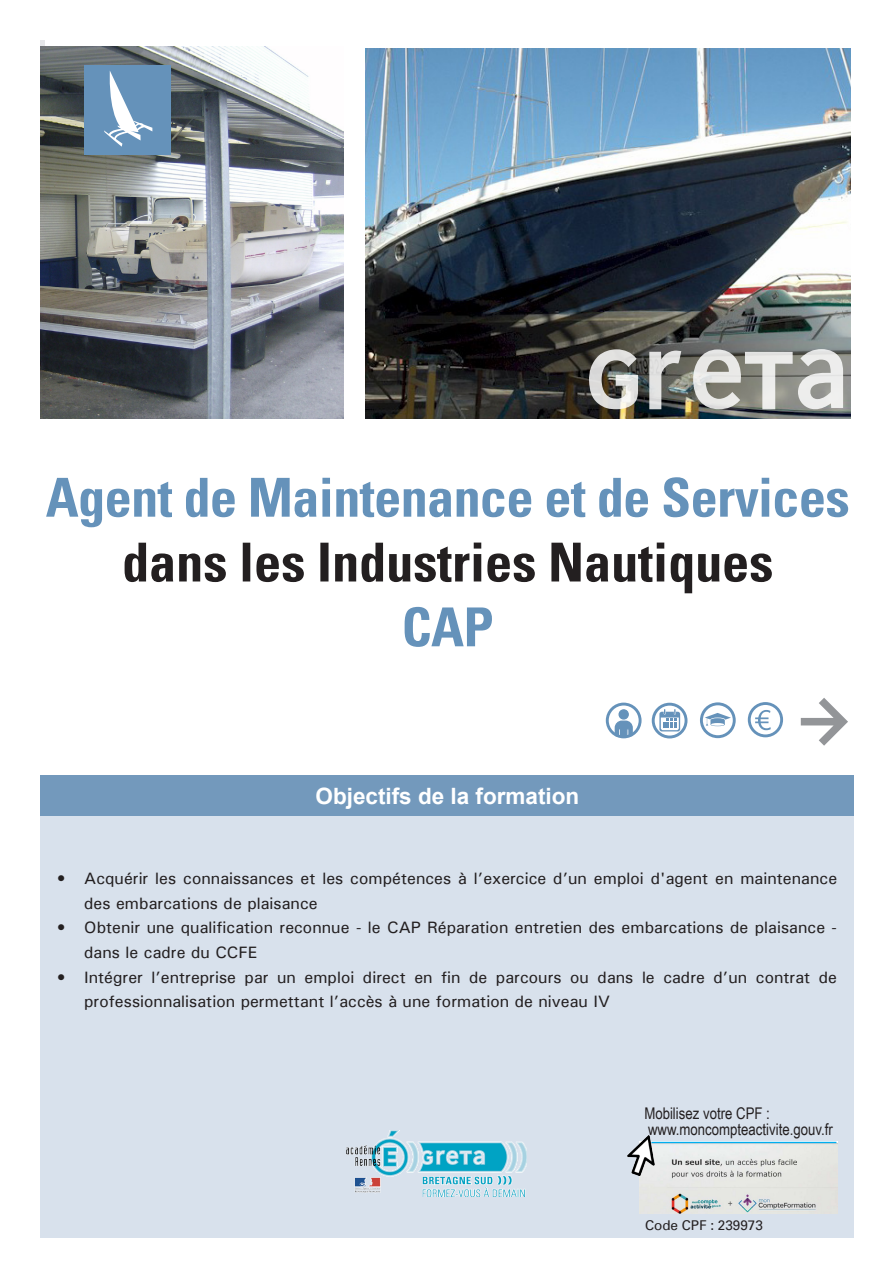
<style>
.page{position:relative;width:893px;height:1263px;background:#fff}
.page>*{position:absolute;margin:0;border:0;box-sizing:border-box;transform-origin:0 0}
.t1{font:700 condensed 54px "Univers";letter-spacing:-.01em;color:#6592ba}
.t2{font:700 condensed 54px "Univers";color:#231f20}
.t3{font:700 22.5px "Arial";color:#fff}
.t4{font:500 16.5px/24.6px "Univers";color:#231f20}
.t5{font:16.05px "Arial Narrow";color:#231f20}
.t6{font:13.5px "Univers";color:#231f20}
</style>
<div class="page">
<div style="left:40px;top:775px;width:814px;height:463px;background:#d8e1ec"></div>
<svg style="left:801px;top:698px;width:47px;height:48px"></svg>
<div style="left:41px;top:775px;width:813px;height:41px;background:#7399bc"></div>
<img style="left:346px;top:1130px;width:181px;height:67px">
<svg style="left:40px;top:40px;width:5px;height:7px"></svg>
<img style="left:639px;top:1141px;width:198px;height:72px">
<img style="left:627px;top:1135px;width:34px;height:40px">
<hr style="left:651px;top:1142px;width:185px;height:1px;background:#00aeef">
<img style="left:365px;top:48px;width:485px;height:370px">
<svg style="left:580px;top:349px;width:58px;height:70px;background:#817f78"></svg>
<svg style="left:645px;top:351px;width:36px;height:68px;background:#7e8280"></svg>
<svg style="left:691px;top:349px;width:159px;height:70px;background:#a5a7a3"></svg>
<img style="left:40px;top:47px;width:303px;height:371px">
<div style="left:85px;top:65px;width:86px;height:90px;background:#6592ba"></div>
<svg style="left:54px;top:71px;width:98px;height:76px"></svg>
<svg style="left:652px;top:703px;width:35px;height:35px"></svg>
<svg style="left:700px;top:702px;width:36px;height:36px"></svg>
<svg style="left:606px;top:703px;width:36px;height:35px"></svg>
<svg style="left:748px;top:702px;width:35px;height:35px"></svg>
<p class="t1" style="left:46px;top:464px;width:805px">Agent de Maintenance et de Services</p>
<p class="t2" style="left:122px;top:529px;width:652px">dans les Industries Nautiques</p>
<p class="t1" style="left:402px;top:594px;width:93px">CAP</p>
<p class="t3" style="left:315px;top:781px;width:265px">Objectifs de la formation</p>
<p class="t4" style="left:84px;top:866px;width:754px;text-indent:-27px">• Acquérir les connaissances et les compétences à l’exercice d’un emploi d'agent en maintenance des embarcations de plaisance</p>
<p class="t4" style="left:84px;top:915px;width:754px;text-indent:-27px">• Obtenir une qualification reconnue - le CAP Réparation entretien des embarcations de plaisance - dans le cadre du CCFE</p>
<p class="t4" style="left:84px;top:964px;width:754px;text-indent:-27px">• Intégrer l’entreprise par un emploi direct en fin de parcours ou dans le cadre d’un contrat de professionnalisation permettant l’accès à une formation de niveau IV</p>
<p class="t5" style="left:644px;top:1101px;width:127px">Mobilisez votre CPF :</p>
<p class="t5" style="left:648px;top:1117px;width:186px">www.moncompteactivite.gouv.fr</p>
<p class="t6" style="left:645px;top:1217px;width:119px">Code CPF : 239973</p>
</div>
